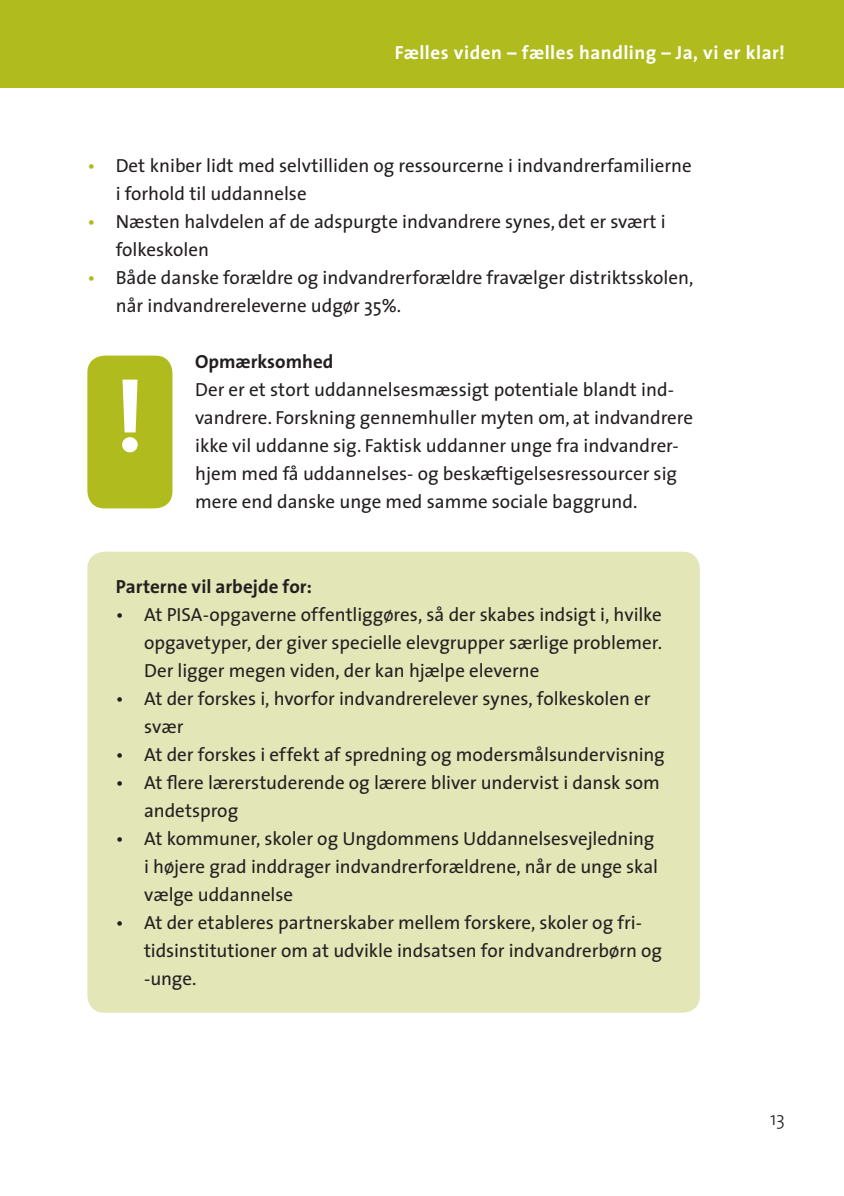
<style>
.page{position:relative;width:844px;height:1196px;background:#fff}
.page>*{position:absolute;margin:0;border:0;box-sizing:border-box;transform-origin:0 0}
.t1{font:19px/28px "The Sans";color:#231f20}
.t2{font:700 19px "The Sans";letter-spacing:.03em;color:#fff}
.t3{font:700 19px "The Sans";color:#231f20}
.t4{font:300 19px "The Sans";color:#231f20}
.s1{color:#b0bb1d}
</style>
<div class="page">
<hr style="left:0;top:0;width:2px;height:87px;background:#b0bb1d">
<div style="left:2px;top:0;width:842px;height:87px;background:#b0bb1d"></div>
<div style="left:87px;top:551px;width:613px;height:461px;background:#e3e6b7;border-radius:17px"></div>
<div style="left:87px;top:355px;width:85px;height:153px;background:#b0bb1d;border-radius:17px"></div>
<svg style="left:122px;top:379px;width:16px;height:73px"></svg>
<p class="t2" style="left:395px;top:36px;width:392px">Fælles viden – fælles handling – Ja, vi er klar!</p>
<p class="t1" style="left:116px;top:151px;width:577px;text-indent:-28px"><span class="s1">•</span> Det kniber lidt med selvtilliden og ressourcerne i indvandrerfamilierne i forhold til uddannelse</p>
<p class="t1" style="left:116px;top:207px;width:551px;text-indent:-28px"><span class="s1">•</span> Næsten halvdelen af de adspurgte indvandrere synes, det er svært i folkeskolen</p>
<p class="t1" style="left:116px;top:263px;width:579px;text-indent:-28px"><span class="s1">•</span> Både danske forældre og indvandrerforældre fravælger distriktsskolen, når indvandrereleverne udgør 35%.</p>
<p class="t3" style="left:195px;top:346px;width:140px">Opmærksomhed</p>
<p class="t1" style="left:195px;top:375px;width:499px">Der er et stort uddannelsesmæssigt potentiale blandt ind&shy;vandrere. Forskning gennemhuller myten om, at indvandrere ikke vil uddanne sig. Faktisk uddanner unge fra indvandrer&shy;hjem med få uddannelses- og beskæftigelsesressourcer sig mere end danske unge med samme sociale baggrund.</p>
<p class="t3" style="left:116px;top:570px;width:198px">Parterne vil arbejde for:</p>
<p class="t1" style="left:144px;top:599px;width:519px;text-align:justify;text-indent:-28px">• At PISA-opgaverne offentliggøres, så der skabes indsigt i, hvilke opgavetyper, der giver specielle elevgrupper særlige problemer.<br>Der ligger megen viden, der kan hjælpe eleverne</p>
<p class="t1" style="left:144px;top:683px;width:508px;text-indent:-28px">• At der forskes i, hvorfor indvandrerelever synes, folkeskolen er svær</p>
<p class="t1" style="left:116px;top:739px;width:550px">• At der forskes i effekt af spredning og modersmålsundervisning</p>
<p class="t1" style="left:144px;top:767px;width:517px;text-indent:-28px">• At flere lærerstuderende og lærere bliver undervist i dansk som andetsprog</p>
<p class="t1" style="left:144px;top:823px;width:515px;text-indent:-28px">• At kommuner, skoler og Ungdommens Uddannelsesvejledning i højere grad inddrager indvandrerforældrene, når de unge skal vælge uddannelse</p>
<p class="t1" style="left:144px;top:907px;width:519px;text-indent:-28px">• At der etableres partnerskaber mellem forskere, skoler og fri&shy;tidsinstitutioner om at udvikle indsatsen for indvandrerbørn og -unge.</p>
<p class="t4" style="left:770px;top:1102px;width:16px">13</p>
</div>
